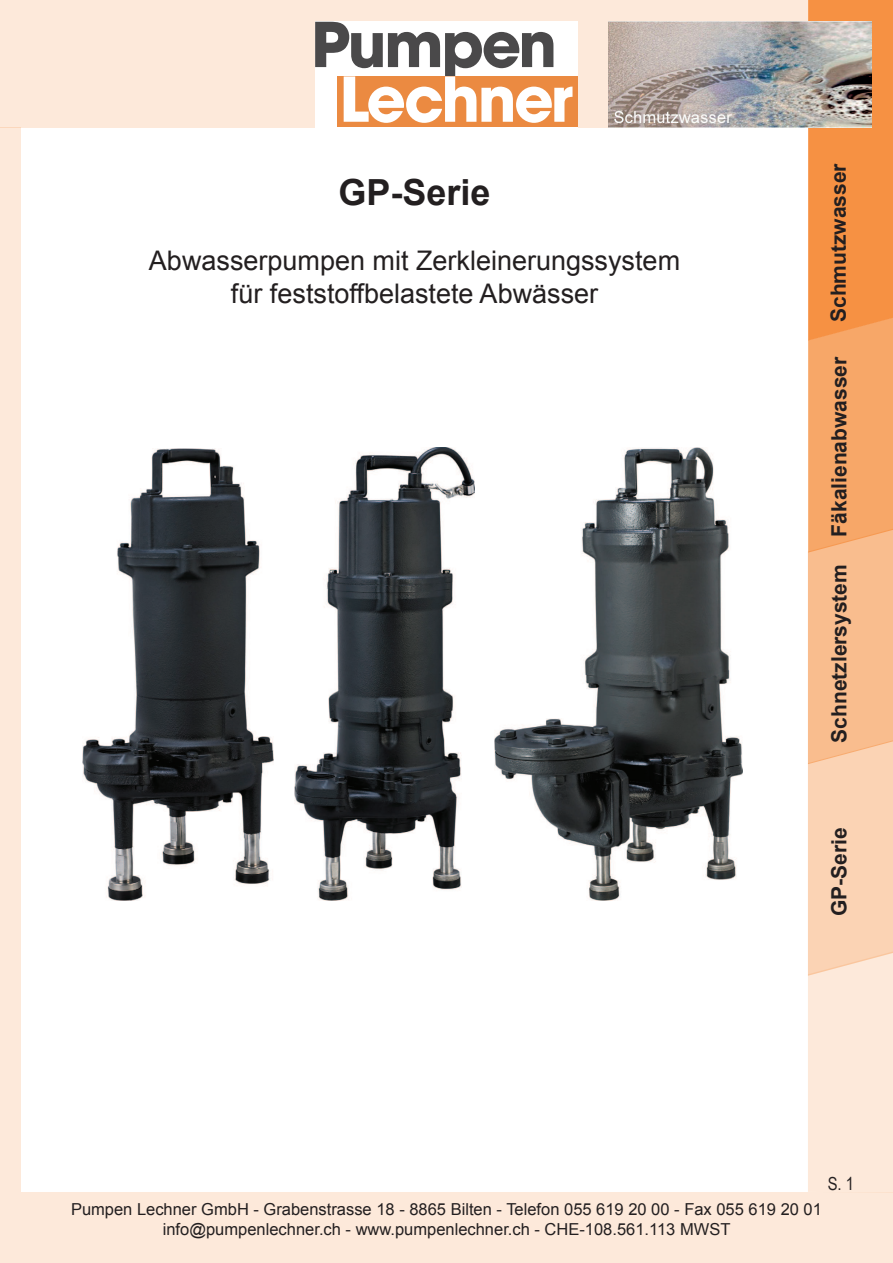
<style>
.page{position:relative;width:893px;height:1263px;background:#fff}
.page>*{position:absolute;margin:0;border:0;box-sizing:border-box;transform-origin:0 0}
.t1{font:700 36px "Arial";color:#231f20}
.t2{font:27px/32.4px "Arial";color:#231f20;text-align:center}
.t3{font:700 21px "Arial";color:#231f20}
.t4{font:18px "Arial Narrow";color:#231f20}
.t5{font:16.5px/19.8px "Arial";color:#231f20;text-align:center}
</style>
<div class="page">
<div style="left:0;top:1192px;width:893px;height:71px;background:#fde9da"></div>
<div style="left:0;top:0;width:893px;height:128px;background:#fde9da"></div>
<div style="left:0;top:128px;width:21px;height:1064px;background:#fde9da"></div>
<svg style="left:808px;top:0;width:85px;height:1193px;background:#f9bc8c"></svg>
<img style="left:83px;top:448px;width:190px;height:452px">
<img style="left:494px;top:447px;width:248px;height:453px">
<img style="left:294px;top:447px;width:181px;height:453px">
<img style="left:608px;top:21px;width:264px;height:107px">
<div style="left:315px;top:21px;width:263px;height:107px;background:#fff"></div>
<div style="left:337px;top:76px;width:240px;height:51px;background:#eb8a41"></div>
<svg style="left:315px;top:22px;width:257px;height:101px"></svg>
<h1 class="t1" style="left:339px;top:169px;width:154px">GP-Serie</h1>
<h2 class="t2" style="left:149px;top:245px;width:533px">Abwasserpumpen mit Zerkleinerungssystem für feststoffbelastete Abwässer</h2>
<p class="t3" style="left:824px;top:322px;width:160px;rotate:-90deg">Schmutzwasser</p>
<p class="t3" style="left:825px;top:537px;width:182px;rotate:-90deg">Fäkalienabwasser</p>
<p class="t3" style="left:825px;top:743px;width:180px;rotate:-90deg">Schnetzlersystem</p>
<p class="t3" style="left:825px;top:916px;width:90px;rotate:-90deg">GP-Serie</p>
<p class="t5" style="left:71px;top:1199px;width:752px">Pumpen Lechner GmbH - Grabenstrasse 18 - 8865 Bilten - Telefon 055 619 20 00 - Fax 055 619 20 01 info@pumpenlechner.ch - www.pumpenlechner.ch - CHE-108.561.113 MWST</p>
<p class="t4" style="left:828px;top:1170px;width:28px">S. 1</p>
</div>
